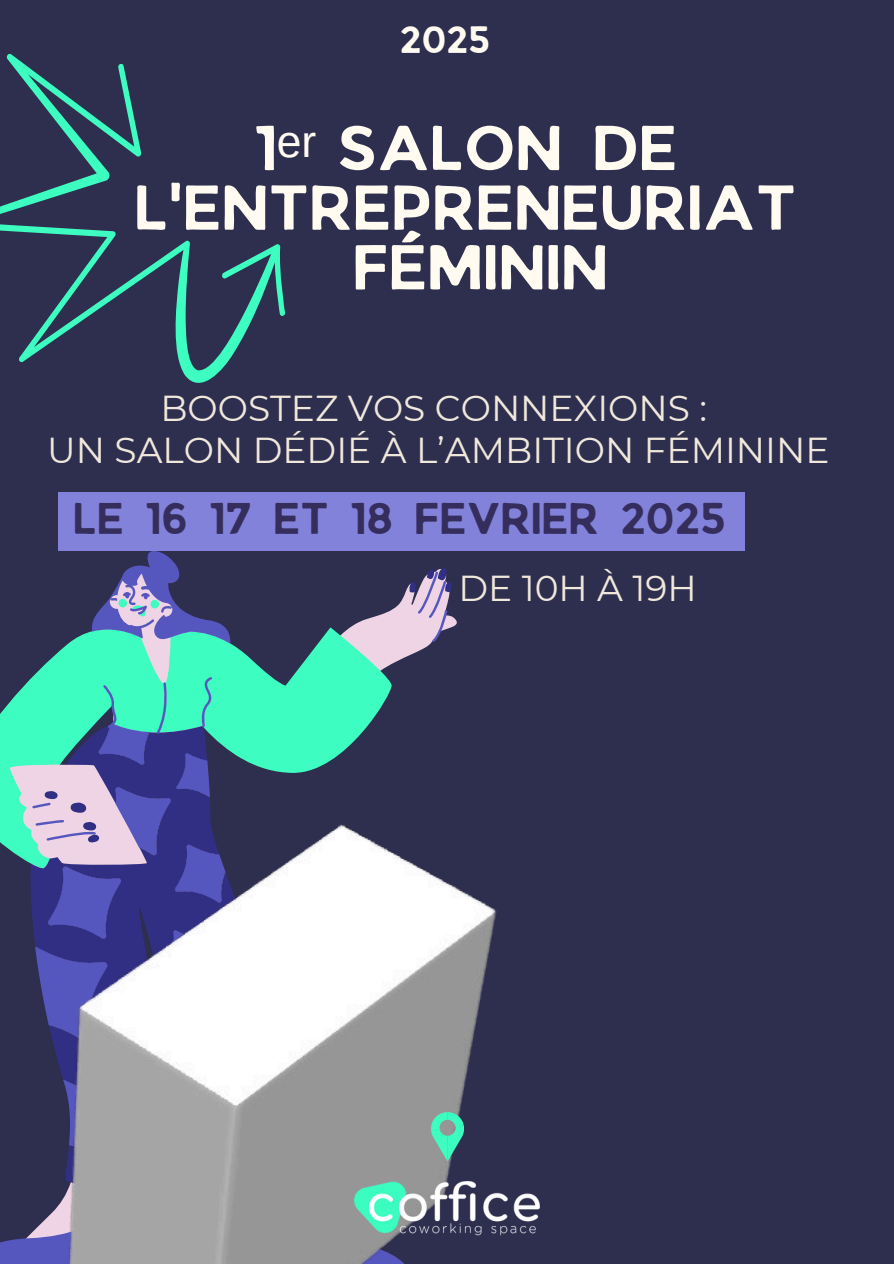
<style>
.page{position:relative;width:894px;height:1264px;background:#fff}
.page>*{position:absolute;margin:0;border:0;box-sizing:border-box;transform-origin:0 0}
.t1{font:60px/59.7px "JA Jaya Giri Sans";color:#fffbf1;text-align:center}
.t2{font:44.55px "Arimo";color:#fffbf1}
.t3{font:42px "JA Jaya Giri Sans";color:#352e5d}
.t4{font:36px "Montserrat";color:#f0e8db}
.t5{font:36px "JA Jaya Giri Sans";color:#fffbf1}
</style>
<div class="page">
<div style="left:0;top:0;width:893px;height:1263px;background:#2e2e4f"></div>
<svg style="left:0;top:551px;width:178px;height:712px"></svg>
<svg style="left:30px;top:568px;width:422px;height:215px"></svg>
<img style="left:9px;top:783px;width:492px;height:480px">
<img style="left:354px;top:1181px;width:185px;height:54px">
<svg style="left:428px;top:1112px;width:36px;height:49px;background:#5cb79f"></svg>
<svg style="left:0;top:54px;width:285px;height:329px"></svg>
<div style="left:58px;top:492px;width:686px;height:59px;background:#8282db"></div>
<p class="t5" style="left:401px;top:25px;width:92px">2025</p>
<h3 class="t1" style="left:137px;top:123px;width:663px">1 SALON DE<br>L'ENTREPRENEURIAT<br>FÉMININ</h3>
<p class="t2" style="left:277px;top:117px;width:41px">er</p>
<h1 class="t4" style="left:160px;top:386px;width:548px">BOOSTEZ VOS CONNEXIONS :</h1>
<p class="t4" style="left:47px;top:428px;width:783px">UN SALON DÉDIÉ À L’AMBITION FÉMININE</p>
<h2 class="t3" style="left:75px;top:500px;width:654px">LE 16 17 ET 18 FEVRIER 2025</h2>
<p class="t4" style="left:458px;top:566px;width:240px">DE 10H À 19H</p>
</div>
